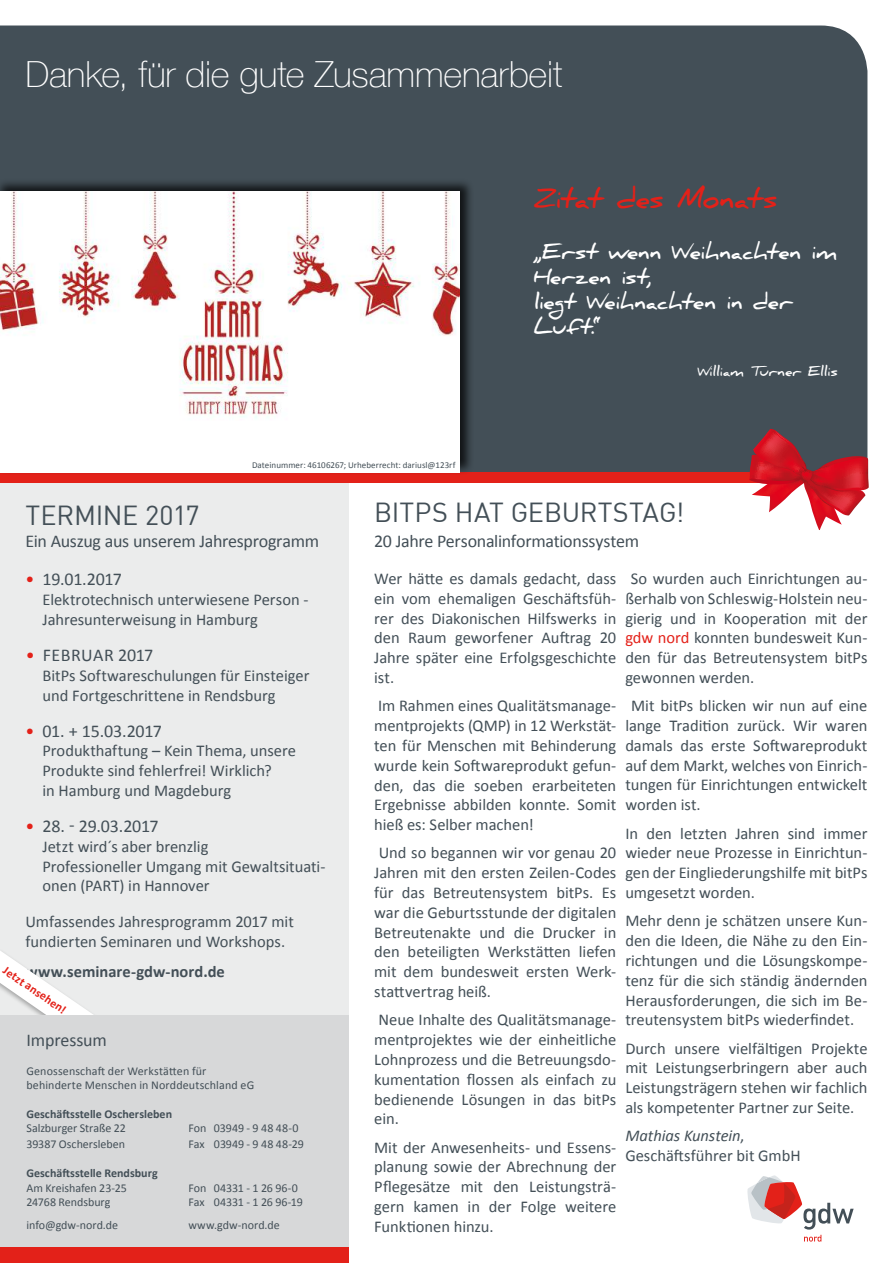
<style>
.page{position:relative;width:893px;height:1263px;background:#fff}
.page>*{position:absolute;margin:0;border:0;box-sizing:border-box;transform-origin:0 0}
.t1{font:100 36px "Helve Nue";letter-spacing:-.005em;color:#fff}
.t2{font:27px "DIN Bek";letter-spacing:-.015em;color:#434f57}
.t3{font:700 27px "Daniel";letter-spacing:-.01em;color:#e32119}
.t4{font:700 21px/25.2px "Daniel";letter-spacing:-.005em;color:#fff}
.t5{font:18px "Calibri";letter-spacing:-.015em;color:#434f57}
.t6{font:16.5px/19.8px "Calibri";letter-spacing:-.005em;color:#434f57;text-align:justify}
.t7{font:700 16.5px "Calibri";color:#434f57}
.t8{font:700 13.5px "Daniel";letter-spacing:-.01em;color:#fff}
.t9{font:12px/14.4px "Calibri";color:#434f57}
.t10{font:700 12px "Calibri";color:#434f57}
.t11{font:700 12px "Calibri";color:#e32119}
.t12{font:9px "Calibri";letter-spacing:.005em;color:#434f57}
.s1{color:#e32119}
.s2{font-style:italic}
</style>
<div class="page">
<div style="left:0;top:1247px;width:349px;height:16px;background:#e32119"></div>
<svg style="left:804px;top:1235px;width:17px;height:6px"></svg>
<svg style="left:747px;top:1175px;width:107px;height:54px"></svg>
<div style="left:0;top:26px;width:867px;height:446px;background:#434f57"></div>
<div style="left:0;top:472px;width:867px;height:11px;background:#e32119"></div>
<div style="left:0;top:483px;width:349px;height:720px;background:#e5e6e6"></div>
<div style="left:0;top:178px;width:474px;height:297px;background:#000;opacity:.75"></div>
<img style="left:0;top:191px;width:459px;height:281px">
<div style="left:0;top:1015px;width:349px;height:232px;background:#d7d8d9"></div>
<svg style="left:749px;top:429px;width:120px;height:101px"></svg>
<div style="left:0;top:947px;width:102px;height:86px;background:#000;opacity:.3"></div>
<svg style="left:0;top:950px;width:96px;height:76px"></svg>
<div style="left:36px;top:1015px;width:106px;height:19px;background:#d7d8d9"></div>
<h1 class="t1" style="left:26px;top:52px;width:538px">Danke, für die gute Zusammenarbeit</h1>
<h2 class="t3" style="left:534px;top:183px;width:245px">Zitat des Monats</h2>
<p class="t4" style="left:534px;top:239px;width:305px">„Erst wenn Weihnachten im<br>Herzen ist,<br>liegt Weihnachten in der<br>Luft.“</p>
<p class="t8" style="left:697px;top:363px;width:142px">William Turner Ellis</p>
<p class="t12" style="left:252px;top:459px;width:205px">Dateinummer: 46106267; Urheberrecht: dariusl@123rf</p>
<h2 class="t2" style="left:374px;top:495px;width:97px">BITPS HAT</h2>
<h2 class="t2" style="left:511px;top:495px;width:34px">GEBU</h2>
<h2 class="t2" style="left:580px;top:495px;width:35px">RTSTAG</h2>
<h2 class="t2" style="left:676px;top:495px;width:10px">!</h2>
<p class="t5" style="left:374px;top:530px;width:266px">20 Jahre Personalinformationssystem</p>
<p class="t6" style="left:374px;top:569px;width:244px">Wer hätte es damals gedacht, dass ein vom ehemaligen Geschäftsfüh&shy;rer des Diakonischen Hilfswerks in den Raum geworfener Auftrag 20<br>Jahre später eine Erfolgsgeschichte ist.</p>
<p class="t6" style="left:374px;top:696px;width:244px">Im Rahmen eines Qualitätsmanage&shy;mentprojekts (QMP) in 12 Werkstät&shy;ten für Menschen mit Behinderung wurde kein Softwareprodukt gefun&shy;den, das die soeben erarbeiteten Ergebnisse abbilden konnte. Somit hieß es: Selber machen!</p>
<p class="t6" style="left:374px;top:843px;width:244px">Und so begannen wir vor genau 20<br>Jahren mit den ersten Zeilen-Codes für das Betreutensystem bitPs. Es war die Geburtsstunde der digitalen Betreutenakte und die Drucker in den beteiligten Werkstätten liefen mit dem bundesweit ersten Werk&shy;stattvertrag heiß.</p>
<p class="t6" style="left:374px;top:1010px;width:244px">Neue Inhalte des Qualitätsmanage&shy;mentprojektes wie der einheitliche Lohnprozess und die Betreuungsdo&shy;kumentation flossen als einfach zu bedienende Lösungen in das bitPs ein.</p>
<p class="t6" style="left:374px;top:1137px;width:244px">Mit der Anwesenheits- und Essens&shy;planung sowie der Abrechnung der Pflegesätze mit den Leistungsträ&shy;gern kamen in der Folge weitere Funktionen hinzu.</p>
<h2 class="t2" style="left:26px;top:499px;width:175px">TERMINE 2017</h2>
<p class="t5" style="left:26px;top:529px;width:295px">Ein Auszug aus unserem Jahresprogramm</p>
<p class="t5" style="left:26px;top:568px;width:98px"><span class="s1">•</span> 19.01.2017</p>
<p class="t6" style="left:43px;top:590px;width:267px">Elektrotechnisch unterwiesene Person -<br>Jahresunterweisung in Hamburg</p>
<p class="t5" style="left:26px;top:644px;width:67px"><span class="s1">•</span> Februar</p>
<p class="t5" style="left:118px;top:644px;width:37px">2017</p>
<p class="t6" style="left:43px;top:665px;width:268px">BitPs Softwareschulungen für Einsteiger und Fortgeschrittene in Rendsburg</p>
<p class="t5" style="left:26px;top:719px;width:138px"><span class="s1">•</span> 01. + 15.03.2017</p>
<p class="t6" style="left:43px;top:741px;width:255px;text-align:left">Produkthaftung – Kein Thema, unsere<br>Produkte sind fehlerfrei! Wirklich?<br>in Hamburg und Magdeburg</p>
<p class="t5" style="left:26px;top:815px;width:134px"><span class="s1">•</span> 28. - 29.03.2017</p>
<p class="t6" style="left:43px;top:836px;width:285px;text-align:left">Jetzt wird´s aber brenzlig<br>Professioneller Umgang mit Gewaltsituati&shy;onen (PART) in Hannover</p>
<p class="t6" style="left:26px;top:912px;width:270px">Umfassendes Jahresprogramm 2017 mit fundierten Seminaren und Workshops.</p>
<p class="t7" style="left:26px;top:961px;width:201px">www.seminare-gdw-nord.de</p>
<p class="t6" style="left:625px;top:569px;width:244px;text-indent:6px">So wurden auch Einrichtungen au&shy;ßerhalb von Schleswig-Holstein neu&shy;gierig und in Kooperation mit der <span class="s1">gdw nord</span> konnten bundesweit Kun&shy;den für das Betreutensystem bitPs gewonnen werden.</p>
<p class="t6" style="left:625px;top:696px;width:244px;text-indent:6px">Mit bitPs blicken wir nun auf eine lange Tradition zurück. Wir waren damals das erste Softwareprodukt auf dem Markt, welches von Einrich&shy;tungen für Einrichtungen entwickelt worden ist.</p>
<p class="t6" style="left:625px;top:823px;width:244px">In den letzten Jahren sind immer wieder neue Prozesse in Einrichtun&shy;gen der Eingliederungshilfe mit bitPs umgesetzt worden.</p>
<p class="t6" style="left:625px;top:911px;width:244px">Mehr denn je schätzen unsere Kun&shy;den die Ideen, die Nähe zu den Ein&shy;richtungen und die Lösungskompe&shy;tenz für die sich ständig ändernden Herausforderungen, die sich im Be&shy;treutensystem bitPs wiederfindet.</p>
<p class="t6" style="left:625px;top:1038px;width:244px">Durch unsere vielfältigen Projekte mit Leistungserbringern aber auch Leistungsträgern stehen wir fachlich als kompetenter Partner zur Seite.</p>
<p class="t6" style="left:625px;top:1126px;width:177px"><span class="s2">Mathias Kunstein</span>,<br>Geschäftsführer bit GmbH</p>
<p class="t11" style="left:8px;top:963px;width:75px;rotate:34deg">Jetzt ansehen!</p>
<p class="t5" style="left:26px;top:1028px;width:82px">Impressum</p>
<p class="t9" style="left:26px;top:1063px;width:229px">Genossenschaft der Werkstätten für behinderte Menschen in Norddeutschland eG</p>
<p class="t10" style="left:26px;top:1106px;width:147px">Geschäftsstelle Oschersleben</p>
<p class="t9" style="left:26px;top:1121px;width:101px">Salzburger Straße 22</p>
<p class="t9" style="left:188px;top:1121px;width:112px">Fon 03949 - 9 48 48-0</p>
<p class="t9" style="left:26px;top:1137px;width:100px">39387 Oschersleben</p>
<p class="t9" style="left:188px;top:1137px;width:117px">Fax 03949 - 9 48 48-29</p>
<p class="t10" style="left:26px;top:1165px;width:133px">Geschäftsstelle Rendsburg</p>
<p class="t9" style="left:26px;top:1180px;width:102px">Am Kreishafen 23-25</p>
<p class="t9" style="left:188px;top:1180px;width:111px">Fon 04331 - 1 26 96-0</p>
<p class="t9" style="left:26px;top:1195px;width:86px">24768 Rendsburg</p>
<p class="t9" style="left:188px;top:1195px;width:116px">Fax 04331 - 1 26 96-19</p>
<p class="t9" style="left:26px;top:1218px;width:93px">info@gdw-nord.de</p>
<p class="t9" style="left:188px;top:1218px;width:93px">www.gdw-nord.de</p>
</div>
